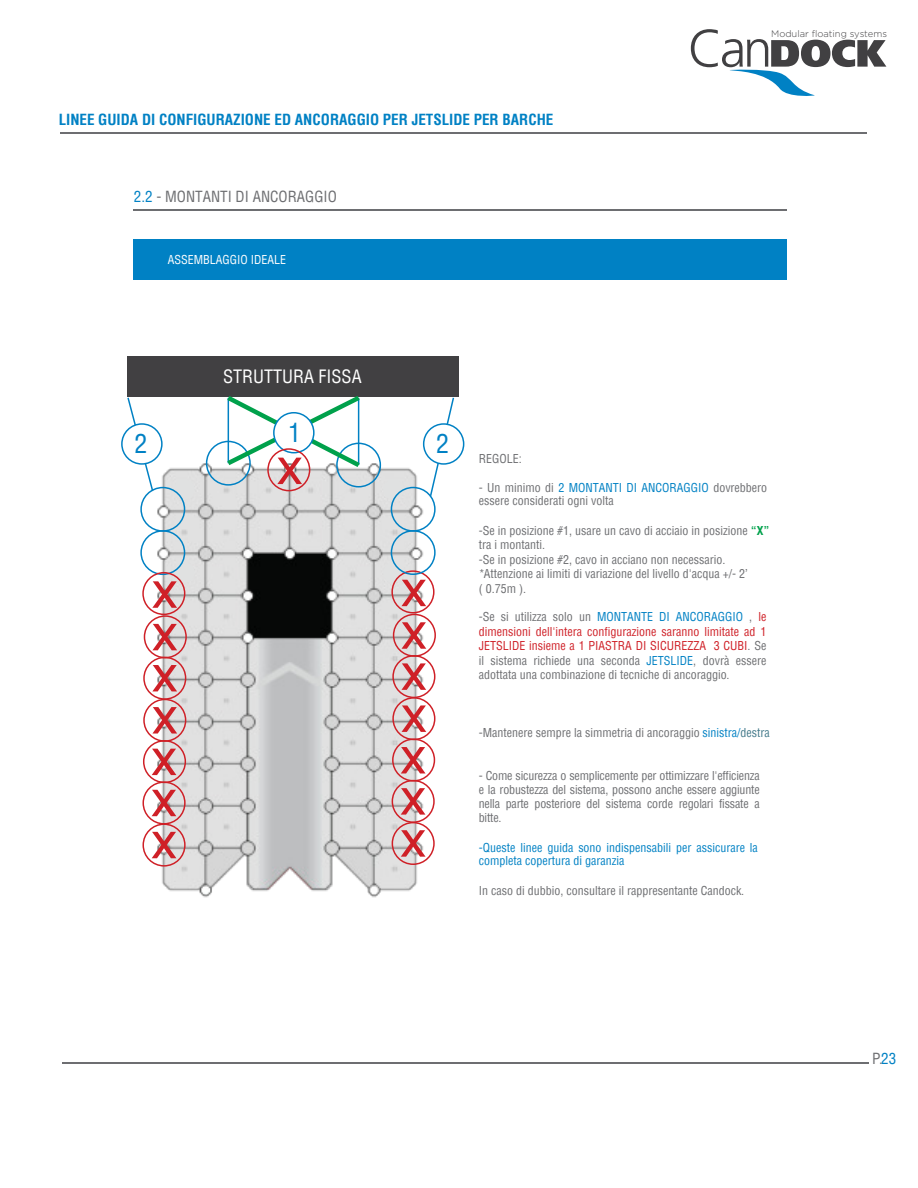
<style>
.page{position:relative;width:918px;height:1188px;background:#fff}
.page>*{position:absolute;margin:0;border:0;box-sizing:border-box;transform-origin:0 0}
.t1{font:25.65px "Helvetica Condensed";color:#0081c4}
.t2{font:18px "Helvetica Condensed";color:#fff}
.t3{font:700 15px "Helvetica Condensed";color:#0081c4}
.t4{font:15px "Helvetica Condensed";color:#6d6e71}
.t5{font:condensed 12px/14.4px "Helvetica";color:#6d6e71;text-align:justify}
.t6{font:12px/14.4px "Helvetica Condensed";color:#6d6e71}
.t7{font:condensed 12px/13.2px "Helvetica";color:#0081c4}
.t8{font:12px "Helvetica Condensed";color:#fff}
.t9{font:300 9.45px "Gotham HTF";color:#414042}
.s1{color:#0081c4}
.s2{font-weight:700;color:#00a14b}
.s3{font-family:"Helvetica Condensed";font-stretch:normal}
.s4{font-family:"Helvetica";font-stretch:condensed}
.s5{color:#cf2027}
.s6{font-family:"Helvetica Condensed";font-stretch:normal;color:#cf2027}
.s7{font-family:"Helvetica Condensed";font-stretch:normal;color:#0081c4}
.s8{color:#447a8a}
</style>
<div class="page">
<img style="left:121px;top:385px;width:344px;height:513px">
<div style="left:128px;top:357px;width:331px;height:40px;background:#414042"></div>
<svg style="left:691px;top:29px;width:195px;height:67px"></svg>
<hr style="left:63px;top:1063px;width:806px;height:1px;background:#6d6e71">
<hr style="left:60px;top:132px;width:807px;height:2px;background:#6d6e71">
<hr style="left:133px;top:209px;width:654px;height:1px;background:#6d6e71">
<div style="left:133px;top:239px;width:654px;height:41px;background:#0081c4"></div>
<div style="left:174px;top:562px;width:21px;height:21px;background:#e0e1e1;border-radius:50%"></div>
<svg style="left:383px;top:562px;width:21px;height:21px"></svg>
<div style="left:383px;top:479px;width:21px;height:21px;background:#e0e1e1;border-radius:50%"></div>
<div style="left:174px;top:479px;width:21px;height:21px;background:#e0e1e1;border-radius:50%"></div>
<div style="left:206px;top:441px;width:45px;height:45px;border:2px solid #0081c4;border-radius:50%"></div>
<div style="left:336px;top:443px;width:45px;height:45px;border:2px solid #0081c4;border-radius:50%"></div>
<div style="left:140px;top:530px;width:45px;height:45px;border:2px solid #0081c4;border-radius:50%"></div>
<svg style="left:126px;top:396px;width:28px;height:97px"></svg>
<svg style="left:429px;top:397px;width:26px;height:101px"></svg>
<div style="left:391px;top:570px;width:44px;height:44px;border:2px solid #cf2027;border-radius:50%"></div>
<div style="left:393px;top:614px;width:43px;height:43px;border:2px solid #cf2027;border-radius:50%"></div>
<div style="left:392px;top:655px;width:43px;height:43px;border:2px solid #cf2027;border-radius:50%"></div>
<div style="left:392px;top:697px;width:43px;height:43px;border:2px solid #cf2027;border-radius:50%"></div>
<svg style="left:401px;top:580px;width:25px;height:26px"></svg>
<svg style="left:402px;top:622px;width:24px;height:27px"></svg>
<svg style="left:401px;top:663px;width:25px;height:27px"></svg>
<svg style="left:402px;top:705px;width:24px;height:27px"></svg>
<div style="left:142px;top:572px;width:43px;height:43px;border:2px solid #cf2027;border-radius:50%"></div>
<div style="left:144px;top:615px;width:43px;height:43px;border:2px solid #cf2027;border-radius:50%"></div>
<div style="left:143px;top:657px;width:43px;height:43px;border:2px solid #cf2027;border-radius:50%"></div>
<div style="left:143px;top:699px;width:43px;height:43px;border:2px solid #cf2027;border-radius:50%"></div>
<svg style="left:152px;top:581px;width:25px;height:27px"></svg>
<svg style="left:152px;top:624px;width:25px;height:26px"></svg>
<svg style="left:152px;top:665px;width:25px;height:26px"></svg>
<svg style="left:152px;top:707px;width:25px;height:27px"></svg>
<div style="left:424px;top:424px;width:40px;height:40px;background:#fff;border-radius:50%"></div>
<div style="left:423px;top:423px;width:41px;height:42px;border:2px solid #0081c4;border-radius:50%"></div>
<div style="left:122px;top:424px;width:40px;height:40px;background:#fff;border-radius:50%"></div>
<div style="left:121px;top:423px;width:42px;height:42px;border:2px solid #0081c4;border-radius:50%"></div>
<div style="left:392px;top:738px;width:43px;height:44px;border:2px solid #cf2027;border-radius:50%"></div>
<div style="left:392px;top:780px;width:43px;height:43px;border:2px solid #cf2027;border-radius:50%"></div>
<div style="left:392px;top:822px;width:43px;height:43px;border:2px solid #cf2027;border-radius:50%"></div>
<svg style="left:401px;top:747px;width:25px;height:26px"></svg>
<svg style="left:401px;top:788px;width:24px;height:27px"></svg>
<svg style="left:401px;top:830px;width:25px;height:27px"></svg>
<div style="left:143px;top:740px;width:43px;height:43px;border:2px solid #cf2027;border-radius:50%"></div>
<div style="left:142px;top:781px;width:44px;height:44px;border:2px solid #cf2027;border-radius:50%"></div>
<div style="left:142px;top:823px;width:44px;height:44px;border:2px solid #cf2027;border-radius:50%"></div>
<svg style="left:152px;top:749px;width:24px;height:26px"></svg>
<svg style="left:152px;top:790px;width:24px;height:26px"></svg>
<svg style="left:152px;top:832px;width:24px;height:26px"></svg>
<div style="left:267px;top:448px;width:43px;height:43px;border:2px solid #cf2027;border-radius:50%"></div>
<svg style="left:222px;top:396px;width:143px;height:88px"></svg>
<div style="left:140px;top:487px;width:45px;height:45px;border:2px solid #0081c4;border-radius:50%"></div>
<div style="left:391px;top:530px;width:45px;height:45px;border:2px solid #0081c4;border-radius:50%"></div>
<div style="left:391px;top:487px;width:45px;height:45px;border:2px solid #0081c4;border-radius:50%"></div>
<p class="t3" style="left:59px;top:110px;width:496px">LINEE GUIDA DI CONFIGURAZIONE ED ANCORAGGIO PER JETSLIDE PER BARCHE</p>
<p class="t4" style="left:134px;top:187px;width:204px"><span class="s1">2.2</span> - MONTANTI DI ANCORAGGIO</p>
<p class="t8" style="left:168px;top:252px;width:120px">ASSEMBLAGGIO IDEALE</p>
<p class="t9" style="left:771px;top:29px;width:117px">Modular floating systems</p>
<h2 class="t2" style="left:223px;top:365px;width:140px">STRUTTURA FISSA</h2>
<h1 class="t1" style="left:288px;top:416px;width:14px">1</h1>
<h1 class="t1" style="left:134px;top:427px;width:14px">2</h1>
<h1 class="t1" style="left:436px;top:427px;width:14px">2</h1>
<p class="t6" style="left:479px;top:451px;width:44px">REGOLE:</p>
<p class="t6" style="left:479px;top:481px;width:290px;line-height:13.2px">- Un minimo di <span class="s1">2 MONTANTI DI ANCORAGGIO</span> dovrebbero essere considerati ogni volta</p>
<p class="t6" style="left:479px;top:523px;width:292px">-Se in posizione #1, usare un cavo di acciaio in posizione <span class="s2">“X” </span>tra i montanti.<br>-Se in posizione #2, cavo in acciano non necessario.</p>
<p class="t5" style="left:479px;top:566px;width:271px"><span class="s3">*</span>Attenzione ai limiti di variazione del livello d'acqua <span class="s3">+/- 2’</span></p>
<p class="t6" style="left:479px;top:581px;width:49px">( <span class="s4">0</span>.75m ).</p>
<p class="t5" style="left:479px;top:610px;width:289px"><span class="s3">-</span>Se si utilizza solo un <span class="s1">MONTANTE DI ANCORAGGIO</span> <span class="s3">,</span> <span class="s5">le dimensioni dell'intera configurazione saranno limitate ad</span> <span class="s6">1<br>JETSLIDE</span> <span class="s5">insieme a</span> <span class="s6">1</span> <span class="s5">PIASTRA DI SICUREZZA</span> <span class="s6">3 CUB</span><span class="s5">I</span><span class="s3">.</span> Se il sistema richiede una seconda <span class="s7">JETSLIDE</span><span class="s3">,</span> dovrà essere adottata una combinazione di tecniche di ancoraggio<span class="s3">.</span></p>
<p class="t5" style="left:479px;top:725px;width:293px"><span class="s3">-</span>Mantenere sempre la simmetria di ancoraggio <span class="s1">sinistra</span><span class="s7">/</span><span class="s8">destra</span></p>
<p class="t5" style="left:479px;top:768px;width:282px;line-height:14px">- Come sicurezza o semplicemente per ottimizzare l'efficienza e la robustezza del sistema, possono anche essere aggiunte nella parte posteriore del sistema corde regolari fissate a bitte.</p>
<p class="t7" style="left:479px;top:841px;width:281px">-Queste linee guida sono indispensabili per assicurare la completa copertura di garanzia</p>
<p class="t5" style="left:479px;top:883px;width:267px">In caso di dubbio, consultare il rappresentante Candock.</p>
<p class="t4" style="left:872px;top:1049px;width:26px">P.<span class="s1">23</span></p>
</div>
